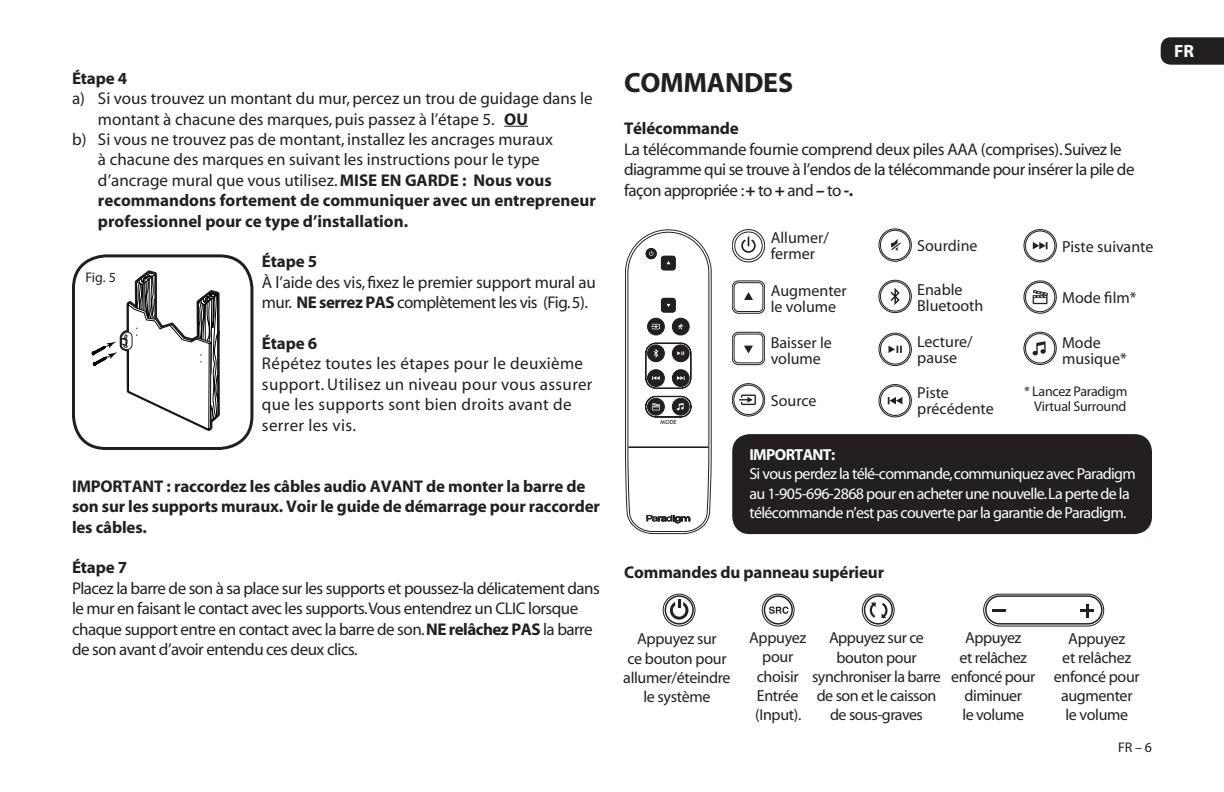
<style>
.page{position:relative;width:1224px;height:792px;background:#fff}
.page>*{position:absolute;margin:0;border:0;box-sizing:border-box;transform-origin:0 0}
.t1{font:700 28px "Myriad";letter-spacing:-.01em;color:#231f20}
.t2{font:700 17.8px "Myriad";color:#fff}
.t3{font:17px/20.4px "Myriad";letter-spacing:-.03em;color:#231f20}
.t4{font:17px/20.4px "Myriad";letter-spacing:-.01em;color:#231f20}
.t5{font:700 17px/20.4px "Myriad";letter-spacing:-.01em;color:#231f20}
.t6{font:17px/20.4px "Myriad";letter-spacing:.02em;color:#231f20}
.t7{font:16px/19.2px "Myriad";letter-spacing:-.02em;color:#231f20;text-align:center}
.t8{font:16px/19.2px "Myriad";letter-spacing:-.04em;color:#fff}
.t9{font:16px/16px "Myriad";color:#231f20}
.t10{font:700 16px "Myriad";letter-spacing:-.04em;color:#fff}
.t11{font:14px/15px "Myriad";letter-spacing:-.02em;color:#231f20;text-align:right}
.t12{font:14px "Myriad Pro";color:#231f20}
.t13{font:500 5.2px "Futura";color:#231f20}
.s1{font-weight:700}
</style>
<div class="page">
<svg style="left:504px;top:126px;width:24px;height:1px"></svg>
<svg style="left:74px;top:256px;width:178px;height:178px"></svg>
<div style="left:72px;top:254px;width:181px;height:196px;border:3px solid #231f20;border-radius:32px"></div>
<div style="left:665px;top:595px;width:29px;height:30px;border:1px solid #231f20;border-radius:50%"></div>
<div style="left:663px;top:594px;width:32px;height:32px;border:1px solid #231f20;border-radius:50%"></div>
<svg style="left:670px;top:600px;width:18px;height:20px"></svg>
<div style="left:864px;top:595px;width:29px;height:30px;border:1px solid #231f20;border-radius:50%"></div>
<div style="left:862px;top:594px;width:33px;height:32px;border:1px solid #231f20;border-radius:50%"></div>
<svg style="left:870px;top:603px;width:18px;height:15px"></svg>
<div style="left:764px;top:595px;width:29px;height:30px;border:1px solid #231f20;border-radius:50%"></div>
<div style="left:762px;top:594px;width:32px;height:32px;border:1px solid #231f20;border-radius:50%"></div>
<svg style="left:769px;top:607px;width:20px;height:7px"></svg>
<div style="left:985px;top:595px;width:118px;height:30px;border:1px solid #231f20;border-radius:14px"></div>
<div style="left:983px;top:594px;width:121px;height:32px;border:1px solid #231f20;border-radius:16px"></div>
<svg style="left:993px;top:609px;width:13px;height:3px"></svg>
<hr style="left:1080px;top:609px;width:14px;height:3px;background:#231f20">
<svg style="left:1086px;top:604px;width:3px;height:13px"></svg>
<div style="left:733px;top:435px;width:418px;height:98px;background:#231f20;border-radius:17px"></div>
<div style="left:732px;top:434px;width:420px;height:100px;border:2px solid #231f20;border-radius:17px"></div>
<svg style="left:732px;top:229px;width:33px;height:33px"></svg>
<svg style="left:732px;top:383px;width:33px;height:34px"></svg>
<svg style="left:732px;top:280px;width:33px;height:34px"></svg>
<svg style="left:732px;top:332px;width:33px;height:33px"></svg>
<svg style="left:879px;top:280px;width:33px;height:33px"></svg>
<svg style="left:879px;top:228px;width:33px;height:34px"></svg>
<svg style="left:879px;top:333px;width:33px;height:33px"></svg>
<svg style="left:879px;top:384px;width:33px;height:33px"></svg>
<svg style="left:1024px;top:229px;width:33px;height:33px"></svg>
<svg style="left:1024px;top:280px;width:33px;height:85px"></svg>
<svg style="left:1161px;top:37px;width:63px;height:28px;background:#2c2829"></svg>
<svg style="left:625px;top:229px;width:87px;height:305px"></svg>
<p class="t5" style="left:72px;top:68px;width:57px">Étape 4</p>
<p class="t4" style="left:72px;top:89px;width:522px">a) Si vous trouvez un montant du mur, percez un trou de guidage dans le</p>
<p class="t4" style="left:98px;top:109px;width:432px">montant à chacune des marques, puis passez à l’étape 5. <span class="s1">OU</span></p>
<p class="t4" style="left:72px;top:130px;width:482px">b) Si vous ne trouvez pas de montant, installez les ancrages muraux</p>
<p class="t4" style="left:98px;top:150px;width:443px">à chacune des marques en suivant les instructions pour le type</p>
<p class="t4" style="left:98px;top:171px;width:455px">d’ancrage mural que vous utilisez. <span class="s1">MISE EN GARDE : Nous vous</span></p>
<p class="t5" style="left:98px;top:191px;width:499px">recommandons fortement de communiquer avec un entrepreneur</p>
<p class="t5" style="left:98px;top:211px;width:312px">professionnel pour ce type d’installation.</p>
<p class="t5" style="left:262px;top:252px;width:57px">Étape 5</p>
<p class="t4" style="left:262px;top:273px;width:335px">À l’aide des vis, fixez le premier support mural au mur. <span class="s1">NE serrez PAS</span> complètement les vis (Fig. 5).</p>
<p class="t5" style="left:262px;top:334px;width:57px">Étape 6</p>
<p class="t6" style="left:262px;top:354px;width:332px">Répétez toutes les étapes pour le deuxième support. Utilisez un niveau pour vous assurer que les supports sont bien droits avant de serrer les vis.</p>
<p class="t12" style="left:86px;top:269px;width:32px">Fig. 5</p>
<p class="t5" style="left:72px;top:476px;width:530px">IMPORTANT : raccordez les câbles audio AVANT de monter la barre de son sur les supports muraux. Voir le guide de démarrage pour raccorder les câbles.</p>
<p class="t5" style="left:72px;top:558px;width:57px">Étape 7</p>
<p class="t3" style="left:72px;top:579px;width:529px">Placez la barre de son à sa place sur les supports et poussez-la délicatement dans le mur en faisant le contact avec les supports.Vous entendrez un CLIC lorsque chaque support entre en contact avec la barre de son. <span class="s1">NE relâchez PAS</span> la barre de son avant d’avoir entendu ces deux clics.</p>
<h1 class="t1" style="left:624px;top:68px;width:171px">COMMANDES</h1>
<p class="t5" style="left:624px;top:119px;width:116px">Télécommande</p>
<p class="t3" style="left:624px;top:140px;width:512px">La télécommande fournie comprend deux piles AAA (comprises). Suivez le diagramme qui se trouve à l’endos de la télécommande pour insérer la pile de façon appropriée : <span class="s1">+</span> to <span class="s1">+</span> and <span class="s1">–</span> to <span class="s1">-.</span></p>
<p class="t13" style="left:660px;top:418px;width:18px">MODE</p>
<p class="t9" style="left:771px;top:230px;width:60px">Allumer/ fermer</p>
<p class="t9" style="left:771px;top:283px;width:77px">Augmenter le volume</p>
<p class="t9" style="left:771px;top:335px;width:63px">Baisser le volume</p>
<p class="t7" style="left:771px;top:391px;width:47px">Source</p>
<p class="t9" style="left:917px;top:239px;width:62px">Sourdine</p>
<p class="t9" style="left:917px;top:283px;width:68px">Enable<br>Bluetooth</p>
<p class="t9" style="left:917px;top:334px;width:57px">Lecture/ pause</p>
<p class="t9" style="left:917px;top:385px;width:78px">Piste précédente</p>
<p class="t9" style="left:1062px;top:239px;width:93px">Piste suivante</p>
<p class="t7" style="left:1062px;top:288px;width:76px">Mode film*</p>
<p class="t9" style="left:1062px;top:335px;width:66px">Mode musique*</p>
<p class="t11" style="left:1024px;top:385px;width:105px">* Lancez Paradigm<br>Virtual Surround</p>
<p class="t10" style="left:749px;top:447px;width:87px">IMPORTANT:</p>
<p class="t8" style="left:749px;top:465px;width:388px">Si vous perdez la télé-commande, communiquez avec Paradigm au 1-905-696-2868 pour en acheter une nouvelle.La perte de la télécommande n’est pas couverte par la garantie de Paradigm.</p>
<p class="t5" style="left:624px;top:562px;width:261px">Commandes du panneau supérieur</p>
<p class="t7" style="left:749px;top:629px;width:59px">Appuyez pour choisir<br>Entrée (Input).</p>
<p class="t7" style="left:623px;top:630px;width:109px">Appuyez sur<br>ce bouton pour allumer/éteindre le système</p>
<p class="t7" style="left:951px;top:629px;width:86px">Appuyez<br>et relâchez enfoncé pour diminuer<br>le volume</p>
<p class="t7" style="left:1054px;top:629px;width:88px">Appuyez<br>et relâchez enfoncé pour augmenter le volume</p>
<p class="t7" style="left:812px;top:629px;width:130px">Appuyez sur ce bouton pour synchroniser la barre de son et le caisson de sous-graves</p>
<p class="t11" style="left:1118px;top:741px;width:35px">FR – 6</p>
<p class="t2" style="left:1174px;top:42px;width:21px">FR</p>
</div>
